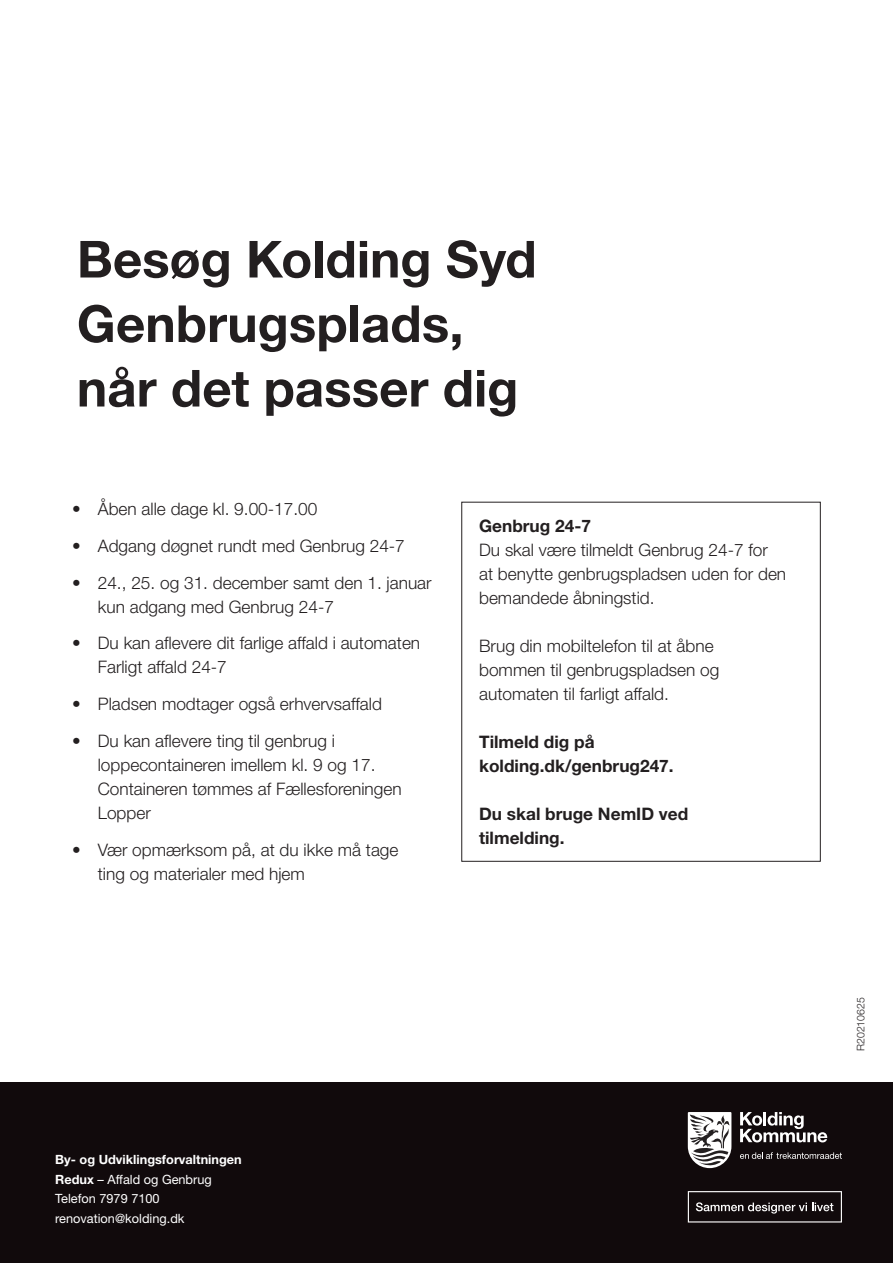
<style>
.page{position:relative;width:893px;height:1263px;background:#fff}
.page>*{position:absolute;margin:0;border:0;box-sizing:border-box;transform-origin:0 0}
.Forsiderubrik{font:700 51.15px/64.5px "Helvetica Neue LT Std";color:#231f20}
.Brødtekst_med_bullet{font:300 17.25px/24px "Helvetica Neue LT Std";color:#231f20}
.Brødtekst{font:300 17.25px/24px "Helvetica Neue LT Std";color:#231f20}
.Brødtekst-2{font:700 17.25px/24px "Helvetica Neue LT Std";color:#231f20}
.t1{font:12.75px/19.5px "Helvetica Neue LT Std";color:#fff}
.t2{font:300 10.5px "Helvetica Neue LT";color:#231f20}
.s1{font-weight:700}
</style>
<div class="page">
<div style="left:0;top:1082px;width:893px;height:181px;background:#110a0c"></div>
<svg style="left:740px;top:1112px;width:87px;height:30px"></svg>
<svg style="left:688px;top:1112px;width:43px;height:56px"></svg>
<svg style="left:740px;top:1152px;width:102px;height:7px"></svg>
<svg style="left:688px;top:1191px;width:154px;height:31px"></svg>
<div style="left:461px;top:502px;width:360px;height:360px;border:1px solid #231f20"></div>
<h1 class="Forsiderubrik" style="left:77px;top:226px;width:461px">Besøg Kolding Syd</h1>
<h1 class="Forsiderubrik" style="left:77px;top:290px;width:443px">Genbrugsplads, når det passer dig</h1>
<p class="Brødtekst_med_bullet" style="left:72px;top:497px;width:247px">• Åben alle dage kl. 9.00-17.00</p>
<p class="Brødtekst_med_bullet" style="left:72px;top:533px;width:334px">• Adgang døgnet rundt med Genbrug 24-7</p>
<p class="Brødtekst_med_bullet" style="left:98px;top:570px;width:335px;text-indent:-26px">• 24., 25. og 31. december samt den 1. januar kun adgang med Genbrug 24-7</p>
<p class="Brødtekst_med_bullet" style="left:98px;top:631px;width:324px;text-indent:-26px">• Du kan aflevere dit farlige affald i automaten<br>Farligt affald 24-7</p>
<p class="Brødtekst_med_bullet" style="left:72px;top:692px;width:311px">• Pladsen modtager også erhvervsaffald</p>
<p class="Brødtekst_med_bullet" style="left:98px;top:728px;width:305px;text-indent:-26px">• Du kan aflevere ting til genbrug i loppecontaineren imellem kl. 9 og 17.<br>Containeren tømmes af Fællesforeningen<br>Lopper</p>
<p class="Brødtekst_med_bullet" style="left:98px;top:837px;width:302px;text-indent:-26px">• Vær opmærksom på, at du ikke må tage ting og materialer med hjem</p>
<p class="Brødtekst-2" style="left:479px;top:513px;width:113px">Genbrug 24-7</p>
<p class="Brødtekst" style="left:479px;top:537px;width:309px">Du skal være tilmeldt Genbrug 24-7 for at benytte genbrugspladsen uden for den bemandede åbningstid.</p>
<p class="Brødtekst" style="left:479px;top:633px;width:242px">Brug din mobiltelefon til at åbne bommen til genbrugspladsen og automaten til farligt affald.</p>
<p class="Brødtekst-2" style="left:479px;top:729px;width:196px">Tilmeld dig på kolding.dk/genbrug247.</p>
<p class="Brødtekst-2" style="left:479px;top:801px;width:211px">Du skal bruge NemID ved tilmelding.</p>
<p class="t1" style="left:55px;top:1149px;width:188px"><span class="s1">By- og Udviklingsforvaltningen<br>Redux</span> – Affald og Genbrug<br>Telefon 7979 7100 renovation@kolding.dk</p>
<p class="t2" style="left:854px;top:1051px;width:55px;rotate:-90deg">R20210625</p>
</div>
